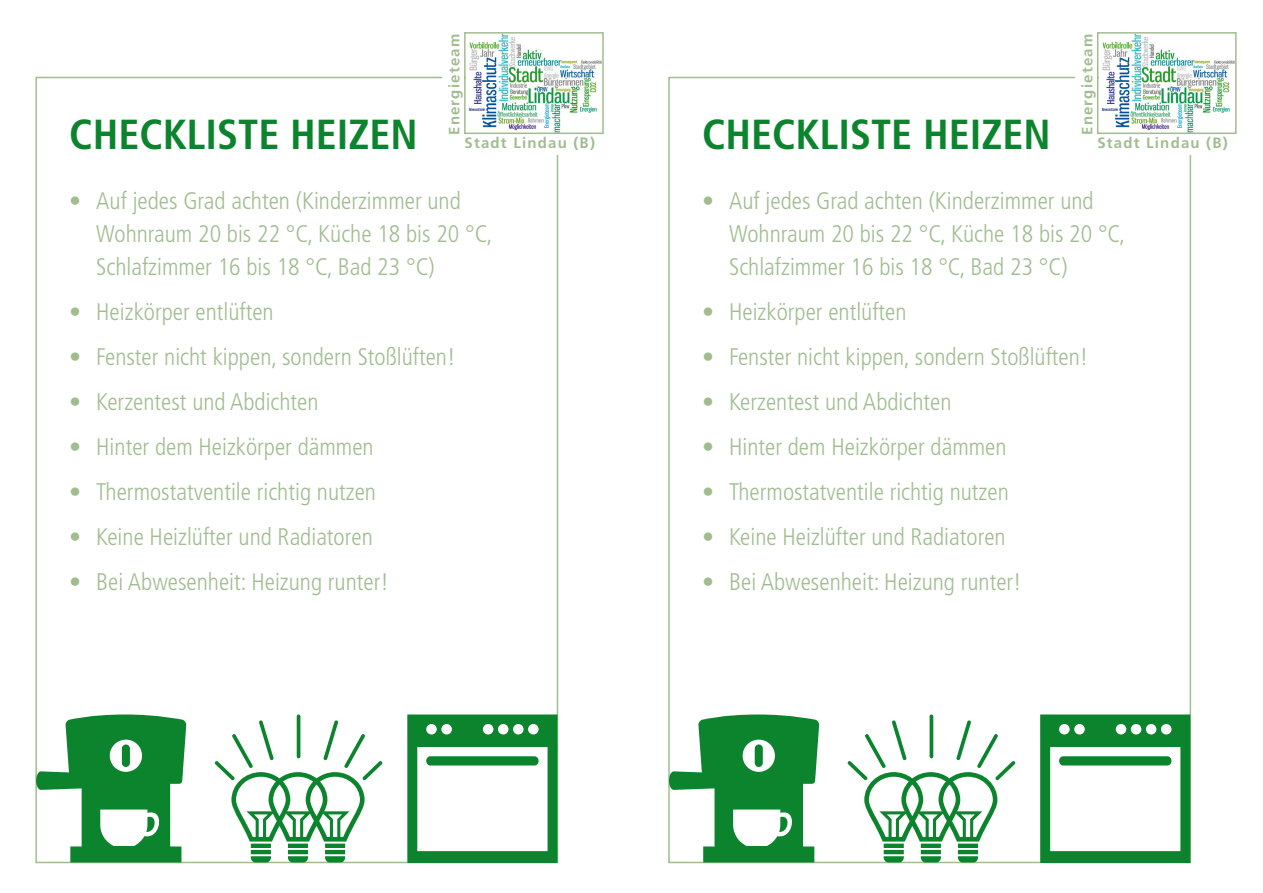
<style>
.page{position:relative;width:1263px;height:893px;background:#fff}
.page>*{position:absolute;margin:0;border:0;box-sizing:border-box;transform-origin:0 0}
.t1{font:700 condensed 42px "Frutiger";color:#0c842e}
.t2{font:300 condensed 24px/33px "Frutiger";color:#a1bd90}
.t3{font:700 15px "Frutiger";letter-spacing:.08em;color:#a1bd90}
</style>
<div class="page">
<svg style="left:36px;top:714px;width:150px;height:148px"></svg>
<svg style="left:407px;top:714px;width:150px;height:148px"></svg>
<svg style="left:215px;top:714px;width:167px;height:148px"></svg>
<img style="left:468px;top:35px;width:133px;height:96px">
<div style="left:464px;top:32px;width:140px;height:102px;border:2px solid #a1bd90"></div>
<svg style="left:669px;top:714px;width:150px;height:148px"></svg>
<svg style="left:1040px;top:714px;width:150px;height:148px"></svg>
<svg style="left:848px;top:714px;width:167px;height:148px"></svg>
<img style="left:1101px;top:34px;width:136px;height:99px">
<div style="left:1097px;top:32px;width:139px;height:102px;border:2px solid #a1bd90"></div>
<h1 class="t1" style="left:69px;top:109px;width:350px">CHECKLISTE HEIZEN</h1>
<p class="t3" style="left:446px;top:135px;width:103px;rotate:-90deg">Energieteam</p>
<p class="t3" style="left:464px;top:134px;width:132px">Stadt Lindau (B)</p>
<p class="t2" style="left:96px;top:184px;width:398px;text-indent:-27px">• Auf jedes Grad achten (Kinderzimmer und<br>Wohnraum 20 bis 22 °C, Küche 18 bis 20 °C,<br>Schlafzimmer 16 bis 18 °C, Bad 23 °C)</p>
<p class="t2" style="left:69px;top:295px;width:206px">• Heizkörper entlüften</p>
<p class="t2" style="left:69px;top:340px;width:388px">• Fenster nicht kippen, sondern Stoßlüften!</p>
<p class="t2" style="left:69px;top:385px;width:251px">• Kerzentest und Abdichten</p>
<p class="t2" style="left:69px;top:430px;width:306px">• Hinter dem Heizkörper dämmen</p>
<p class="t2" style="left:69px;top:475px;width:308px">• Thermostatventile richtig nutzen</p>
<p class="t2" style="left:69px;top:520px;width:305px">• Keine Heizlüfter und Radiatoren</p>
<p class="t2" style="left:69px;top:565px;width:321px">• Bei Abwesenheit: Heizung runter!</p>
<h1 class="t1" style="left:702px;top:109px;width:350px">CHECKLISTE HEIZEN</h1>
<p class="t3" style="left:1078px;top:135px;width:103px;rotate:-90deg">Energieteam</p>
<p class="t3" style="left:1097px;top:134px;width:132px">Stadt Lindau (B)</p>
<p class="t2" style="left:729px;top:184px;width:398px;text-indent:-27px">• Auf jedes Grad achten (Kinderzimmer und<br>Wohnraum 20 bis 22 °C, Küche 18 bis 20 °C,<br>Schlafzimmer 16 bis 18 °C, Bad 23 °C)</p>
<p class="t2" style="left:702px;top:295px;width:206px">• Heizkörper entlüften</p>
<p class="t2" style="left:702px;top:340px;width:388px">• Fenster nicht kippen, sondern Stoßlüften!</p>
<p class="t2" style="left:702px;top:385px;width:251px">• Kerzentest und Abdichten</p>
<p class="t2" style="left:702px;top:430px;width:306px">• Hinter dem Heizkörper dämmen</p>
<p class="t2" style="left:702px;top:475px;width:308px">• Thermostatventile richtig nutzen</p>
<p class="t2" style="left:702px;top:520px;width:305px">• Keine Heizlüfter und Radiatoren</p>
<p class="t2" style="left:702px;top:565px;width:321px">• Bei Abwesenheit: Heizung runter!</p>
</div>
